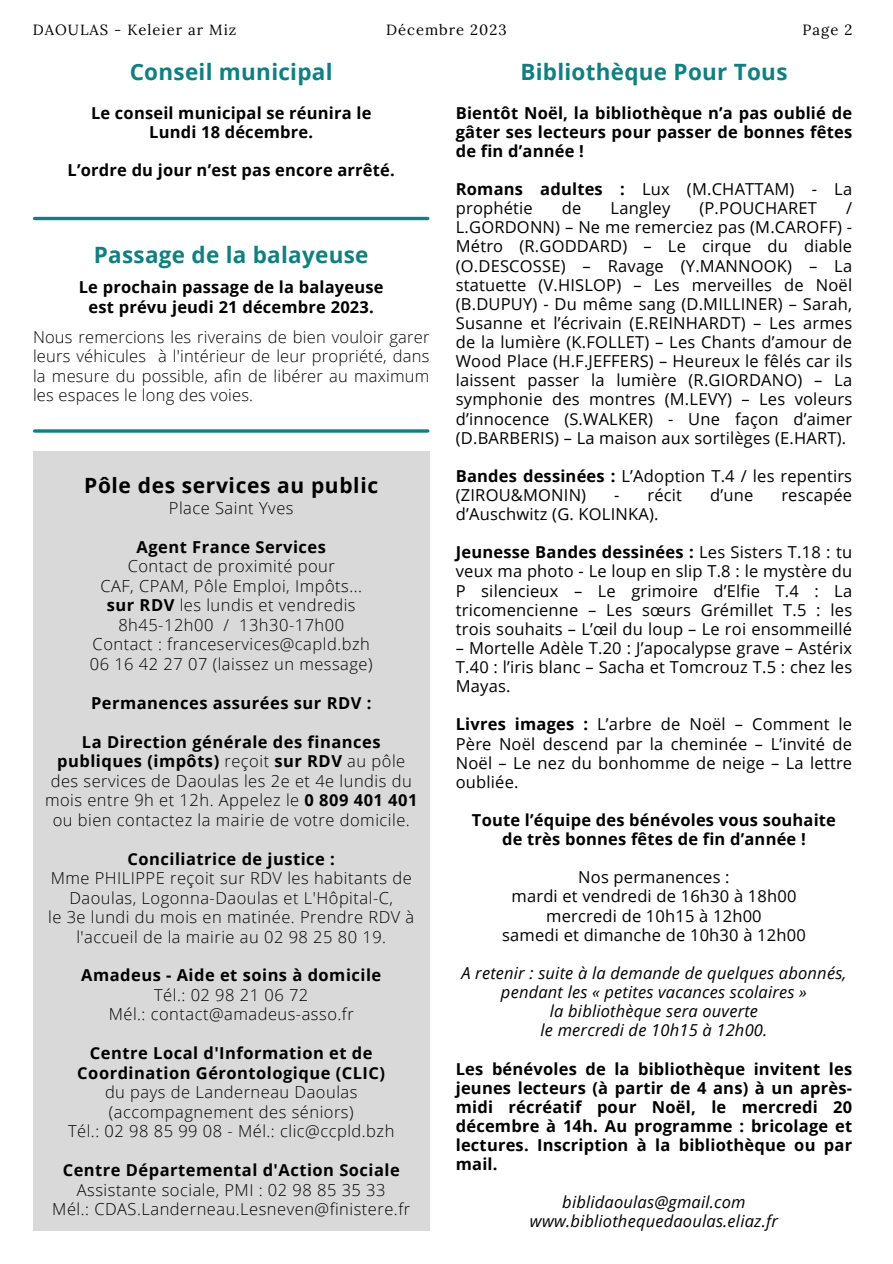
<style>
.page{position:relative;width:893px;height:1264px;background:#fff}
.page>*{position:absolute;margin:0;border:0;box-sizing:border-box;transform-origin:0 0}
.t1{font:700 22.5px "Open Sans";letter-spacing:.01em;color:#117f7f}
.t2{font:700 21px "Open Sans";letter-spacing:.03em;color:#000}
.t3{font:16.5px/19px "Open Sans";letter-spacing:.015em;color:#000;text-align:justify}
.t4{font:300 16.5px/19.5px "Open Sans";letter-spacing:.03em;color:#000;text-align:center}
.t5{font:700 16.5px/19px "Open Sans";letter-spacing:.015em;color:#000;text-align:justify}
.t6{font:italic 16.5px/19px "Open Sans";letter-spacing:.01em;color:#000;text-align:center}
.t7{font:14.7px "Lora";letter-spacing:.07em;color:#000}
.s1{font-weight:700}
</style>
<div class="page">
<div style="left:33px;top:450px;width:396px;height:780px;background:#d9d9d9"></div>
<hr style="left:35px;top:429px;width:393px;height:3px;background:#117f7f">
<hr style="left:35px;top:217px;width:393px;height:3px;background:#117f7f">
<p class="t7" style="left:33px;top:20px;width:205px">DAOULAS - Keleier ar Miz</p>
<p class="t7" style="left:386px;top:20px;width:122px">Décembre 2023</p>
<p class="t7" style="left:802px;top:20px;width:51px">Page 2</p>
<p class="t1" style="left:130px;top:56px;width:204px">Conseil municipal</p>
<p class="t5" style="left:91px;top:103px;width:282px">Le conseil municipal se réunira le</p>
<p class="t5" style="left:149px;top:122px;width:166px">Lundi 18 décembre.</p>
<p class="t5" style="left:68px;top:160px;width:329px">L’ordre du jour n’est pas encore arrêté.</p>
<p class="t1" style="left:520px;top:56px;width:268px">Bibliothèque Pour Tous</p>
<p class="t5" style="left:456px;top:103px;width:398px">Bientôt Noël, la bibliothèque n’a pas oublié de gâter ses lecteurs pour passer de bonnes fêtes de fin d’année !</p>
<p class="t3" style="left:456px;top:179px;width:398px"><span class="s1">Romans adultes :</span> Lux (M.CHATTAM) - La prophétie</p>
<p class="t3" style="left:562px;top:198px;width:21px">de</p>
<p class="t3" style="left:610px;top:198px;width:61px">Langley</p>
<p class="t3" style="left:699px;top:198px;width:119px">(P.POUCHARET</p>
<p class="t3" style="left:456px;top:198px;width:398px;text-indent:390px">/ L.GORDONN) – Ne me remerciez pas (M.CAROFF) - Métro (R.GODDARD) – Le cirque du diable (O.DESCOSSE) – Ravage (Y.MANNOOK) – La statuette (V.HISLOP) – Les merveilles de Noël (B.DUPUY) - Du même sang (D.MILLINER) – Sarah, Susanne et l’écrivain (E.REINHARDT) – Les armes de la lumière (K.FOLLET) – Les Chants d’amour de Wood Place (H.F.JEFFERS) – Heureux le fêlés car ils laissent passer la lumière (R.GIORDANO) – La symphonie des montres (M.LEVY) – Les voleurs d’innocence (S.WALKER) - Une façon d’aimer (D.BARBERIS) – La maison aux sortilèges (E.HART).</p>
<p class="t3" style="left:456px;top:466px;width:398px"><span class="s1">Bandes dessinées :</span> L’Adoption T.4 / les repentirs (ZIROU&amp;MONIN)</p>
<p class="t1" style="left:94px;top:239px;width:276px">Passage de la balayeuse</p>
<p class="t5" style="left:79px;top:277px;width:306px">Le prochain passage de la balayeuse</p>
<p class="t5" style="left:88px;top:297px;width:287px">est prévu jeudi 21 décembre 2023.</p>
<p class="t4" style="left:33px;top:327px;width:398px;text-align:justify">Nous remercions les riverains de bien vouloir garer leurs véhicules à l'intérieur de leur propriété, dans la mesure du possible, afin de libérer au maximum les espaces le long des voies.</p>
<p class="t2" style="left:84px;top:470px;width:295px">Pôle des services au public</p>
<p class="t4" style="left:169px;top:497px;width:126px">Place Saint Yves</p>
<p class="t5" style="left:136px;top:536px;width:191px">Agent France Services</p>
<p class="t4" style="left:128px;top:556px;width:208px">Contact de proximité pour</p>
<p class="t4" style="left:100px;top:575px;width:263px">CAF, CPAM, Pôle Emploi, Impôts...</p>
<p class="t4" style="left:107px;top:595px;width:250px"><span class="s1">sur RDV</span> les lundis et vendredis</p>
<p class="t4" style="left:118px;top:614px;width:227px">8h45-12h00 / 13h30-17h00</p>
<p class="t4" style="left:93px;top:634px;width:279px">Contact : franceservices@capld.bzh</p>
<p class="t4" style="left:90px;top:653px;width:284px">06 16 42 27 07 (laissez un message)</p>
<p class="t5" style="left:91px;top:692px;width:282px">Permanences assurées sur RDV :</p>
<p class="t4" style="left:45px;top:731px;width:374px"><span class="s1">La Direction générale des finances publiques (impôts)</span> reçoit <span class="s1">sur RDV</span> au pôle des services de Daoulas les 2e et 4e lundis du mois entre 9h et 12h. Appelez le <span class="s1">0 809 401 401</span></p>
<p class="t4" style="left:53px;top:809px;width:358px">ou bien contactez la mairie de votre domicile.</p>
<p class="t5" style="left:127px;top:848px;width:209px">Conciliatrice de justice :</p>
<p class="t4" style="left:51px;top:867px;width:362px">Mme PHILIPPE reçoit sur RDV les habitants de<br>Daoulas, Logonna-Daoulas et L'Hôpital-C,</p>
<p class="t4" style="left:48px;top:906px;width:367px">le 3e lundi du mois en matinée. Prendre RDV à l'accueil de la mairie au 02 98 25 80 19.</p>
<p class="t5" style="left:81px;top:965px;width:301px">Amadeus - Aide et soins à domicile</p>
<p class="t4" style="left:154px;top:984px;width:156px">Tél.: 02 98 21 06 72</p>
<p class="t4" style="left:109px;top:1004px;width:246px">Mél.: contact@amadeus-asso.fr</p>
<p class="t5" style="left:77px;top:1043px;width:309px;line-height:19.5px;text-align:center">Centre Local d'Information et de<br>Coordination Gérontologique (CLIC)</p>
<p class="t4" style="left:105px;top:1082px;width:254px">du pays de Landerneau Daoulas</p>
<p class="t4" style="left:109px;top:1101px;width:246px">(accompagnement des séniors)</p>
<p class="t4" style="left:68px;top:1121px;width:328px">Tél.: 02 98 85 99 08 - Mél.: clic@ccpld.bzh</p>
<p class="t5" style="left:63px;top:1160px;width:338px">Centre Départemental d'Action Sociale</p>
<p class="t4" style="left:77px;top:1179px;width:310px">Assistante sociale, PMI : 02 98 85 35 33</p>
<p class="t4" style="left:52px;top:1199px;width:359px">Mél.: CDAS.Landerneau.Lesneven@finistere.fr</p>
<p class="t3" style="left:614px;top:485px;width:69px">- récit</p>
<p class="t3" style="left:710px;top:485px;width:45px">d’une</p>
<p class="t3" style="left:781px;top:485px;width:72px">rescapée</p>
<p class="t3" style="left:456px;top:504px;width:204px">d’Auschwitz (G. KOLINKA).</p>
<p class="t3" style="left:456px;top:542px;width:398px"><span class="s1">Jeunesse Bandes dessinées :</span> Les Sisters T.18 : tu veux ma photo - Le loup en slip T.8 : le mystère du P silencieux – Le grimoire d’Elfie T.4 : La tricomencienne – Les sœurs Grémillet T.5 : les trois souhaits – L’œil du loup – Le roi ensommeillé</p>
<p class="t3" style="left:456px;top:638px;width:398px">– Mortelle Adèle T.20 : J’apocalypse grave – Astérix T.40 : l’iris blanc – Sacha et Tomcrouz T.5 : chez les Mayas.</p>
<p class="t3" style="left:456px;top:714px;width:398px"><span class="s1">Livres images :</span> L’arbre de Noël – Comment le Père Noël descend par la cheminée – L’invité de Noël – Le nez du bonhomme de neige – La lettre oubliée.</p>
<p class="t5" style="left:472px;top:810px;width:365px">Toute l’équipe des bénévoles vous souhaite</p>
<p class="t5" style="left:502px;top:829px;width:305px">de très bonnes fêtes de fin d’année !</p>
<p class="t3" style="left:578px;top:867px;width:153px">Nos permanences :</p>
<p class="t3" style="left:511px;top:886px;width:286px">mardi et vendredi de 16h30 à 18h00</p>
<p class="t3" style="left:546px;top:905px;width:217px">mercredi de 10h15 à 12h00</p>
<p class="t3" style="left:502px;top:924px;width:305px">samedi et dimanche de 10h30 à 12h00</p>
<p class="t6" style="left:461px;top:963px;width:386px">A retenir : suite à la demande de quelques abonnés, pendant les « petites vacances scolaires »</p>
<p class="t6" style="left:550px;top:1001px;width:210px">la bibliothèque sera ouverte</p>
<p class="t6" style="left:540px;top:1020px;width:228px">le mercredi de 10h15 à 12h00.</p>
<p class="t5" style="left:456px;top:1058px;width:398px">Les bénévoles de la bibliothèque invitent les jeunes lecteurs (à partir de 4 ans) à un après&shy;midi récréatif pour Noël, le mercredi 20 décembre à 14h. Au programme : bricolage et lectures. Inscription à la bibliothèque ou par mail.</p>
<p class="t6" style="left:562px;top:1192px;width:185px">biblidaoulas@gmail.com</p>
<p class="t6" style="left:530px;top:1211px;width:249px">www.bibliothequedaoulas.eliaz.fr</p>
</div>
